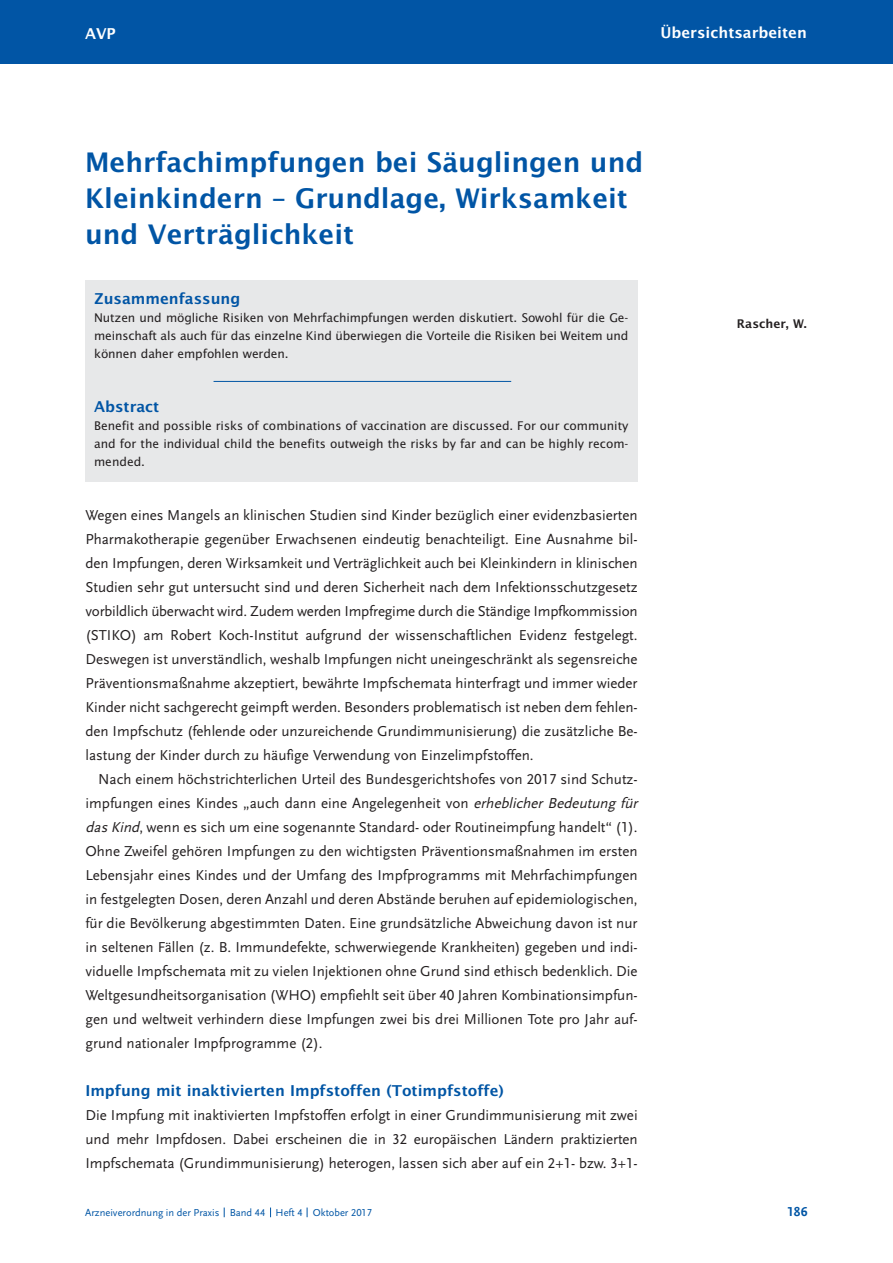
<style>
.page{position:relative;width:893px;height:1263px;background:#fff}
.page>*{position:absolute;margin:0;border:0;box-sizing:border-box;transform-origin:0 0}
.t1{font:600 27px/36px "Lucida Sans";color:#0155a5}
.t2{font:15px/24px "Scala Sans LF";color:#231f20;text-align:justify}
.t3{font:600 15px "Lucida Sans";color:#0155a5}
.t4{font:600 15px "Lucida Sans";color:#fff}
.t5{font:700 13.5px "Scala Sans LF";color:#0155a5}
.t6{font:12px/18px "Lucida Sans";letter-spacing:-.005em;color:#231f20;text-align:justify}
.t7{font:600 12px "Lucida Sans";color:#231f20}
.t8{font:10.5px "Scala Sans LF";color:#0155a5}
.s1{font-style:italic}
</style>
<div class="page">
<div style="left:0;top:0;width:892px;height:64px;background:#0155a5"></div>
<div style="left:85px;top:280px;width:552px;height:202px;background:#e7e8e9"></div>
<hr style="left:214px;top:381px;width:297px;height:1px;background:#0155a5">
<p class="t4" style="left:85px;top:25px;width:32px">AVP</p>
<p class="t4" style="left:660px;top:24px;width:148px">Übersichtsarbeiten</p>
<h1 class="t1" style="left:85px;top:145px;width:560px">Mehrfachimpfungen bei Säuglingen und<br>Kleinkindern – Grundlage, Wirksamkeit und Verträglichkeit</h1>
<p class="t3" style="left:94px;top:290px;width:148px">Zusammenfassung</p>
<p class="t6" style="left:94px;top:309px;width:536px">Nutzen und mögliche Risiken von Mehrfachimpfungen werden diskutiert. Sowohl für die Ge&shy;meinschaft als auch für das einzelne Kind überwiegen die Vorteile die Risiken bei Weitem und können daher empfohlen werden.</p>
<p class="t3" style="left:94px;top:398px;width:67px">Abstract</p>
<p class="t6" style="left:94px;top:417px;width:536px">Benefit and possible risks of combinations of vaccination are discussed. For our community and for the individual child the benefits outweigh the risks by far and can be highly recom&shy;mended.</p>
<p class="t2" style="left:85px;top:503px;width:554px">Wegen eines Mangels an klinischen studien sind Kinder bezüglich einer evidenzbasierten Pharmakotherapie gegenüber Erwachsenen eindeutig benachteiligt. Eine ausnahme bil&shy;den impfungen, deren Wirksamkeit und Verträglichkeit auch bei Kleinkindern in klinischen studien sehr gut untersucht sind und deren sicherheit nach dem infektionsschutzgesetz vorbildlich überwacht wird. Zudem werden impfregime durch die ständige impfkommission (stiKo) am robert Koch-institut aufgrund der wissenschaftlichen Evidenz festgelegt. deswegen ist unverständlich, weshalb impfungen nicht uneingeschränkt als segensreiche Präventionsmaßnahme akzeptiert, bewährte impfschemata hinterfragt und immer wieder Kinder nicht sachgerecht geimpft werden. besonders problematisch ist neben dem fehlen&shy;den impfschutz (fehlende oder unzureichende Grundimmunisierung) die zusätzliche be&shy;lastung der Kinder durch zu häufige Verwendung von Einzelimpfstoffen.</p>
<p class="t2" style="left:85px;top:767px;width:557px;text-align:left;text-indent:13px">nach einem höchstrichterlichen Urteil des bundesgerichtshofes von 2017 sind schutz&shy;impfungen eines Kindes „auch dann eine angelegenheit von <span class="s1">erheblicherBedeutungfür dasKind</span>, wenn es sich um eine sogenannte standard- oder routineimpfung handelt“ (1). ohne Zweifel gehören impfungen zu den wichtigsten Präventionsmaßnahmen im ersten lebensjahr eines Kindes und der Umfang des impfprogramms mit Mehrfachimpfungen in festgelegten dosen, deren anzahl und deren abstände beruhen auf epidemiologischen, für die bevölkerung abgestimmten daten. Eine grundsätzliche abweichung davon ist nur in seltenen Fällen (z. b. immundefekte, schwerwiegende Krankheiten) gegeben und indi&shy;viduelle impfschemata mit zu vielen injektionen ohne Grund sind ethisch bedenklich. die Weltgesundheitsorganisation (Who) empfiehlt seit über 40 Jahren Kombinationsimpfun&shy;gen und weltweit verhindern diese impfungen zwei bis drei Millionen tote pro Jahr auf&shy;grund nationaler impfprogramme (2).</p>
<p class="t3" style="left:85px;top:1082px;width:420px">Impfung mit inaktivierten Impfstoffen (Totimpfstoffe)</p>
<p class="t2" style="left:85px;top:1103px;width:554px">die impfung mit inaktivierten impfstoffen erfolgt in einer Grundimmunisierung mit zwei und mehr impfdosen. dabei erscheinen die in 32 europäischen ländern praktizierten impfschemata (Grundimmunisierung) heterogen, lassen sich aber auf ein 2+1- bzw. 3+1-</p>
<p class="t8" style="left:85px;top:1207px;width:288px">arzneiverordnung in der Praxis band 44 heft 4 oktober 2017</p>
<p class="t7" style="left:737px;top:317px;width:71px">Rascher, W.</p>
<p class="t5" style="left:787px;top:1204px;width:22px">186</p>
</div>
